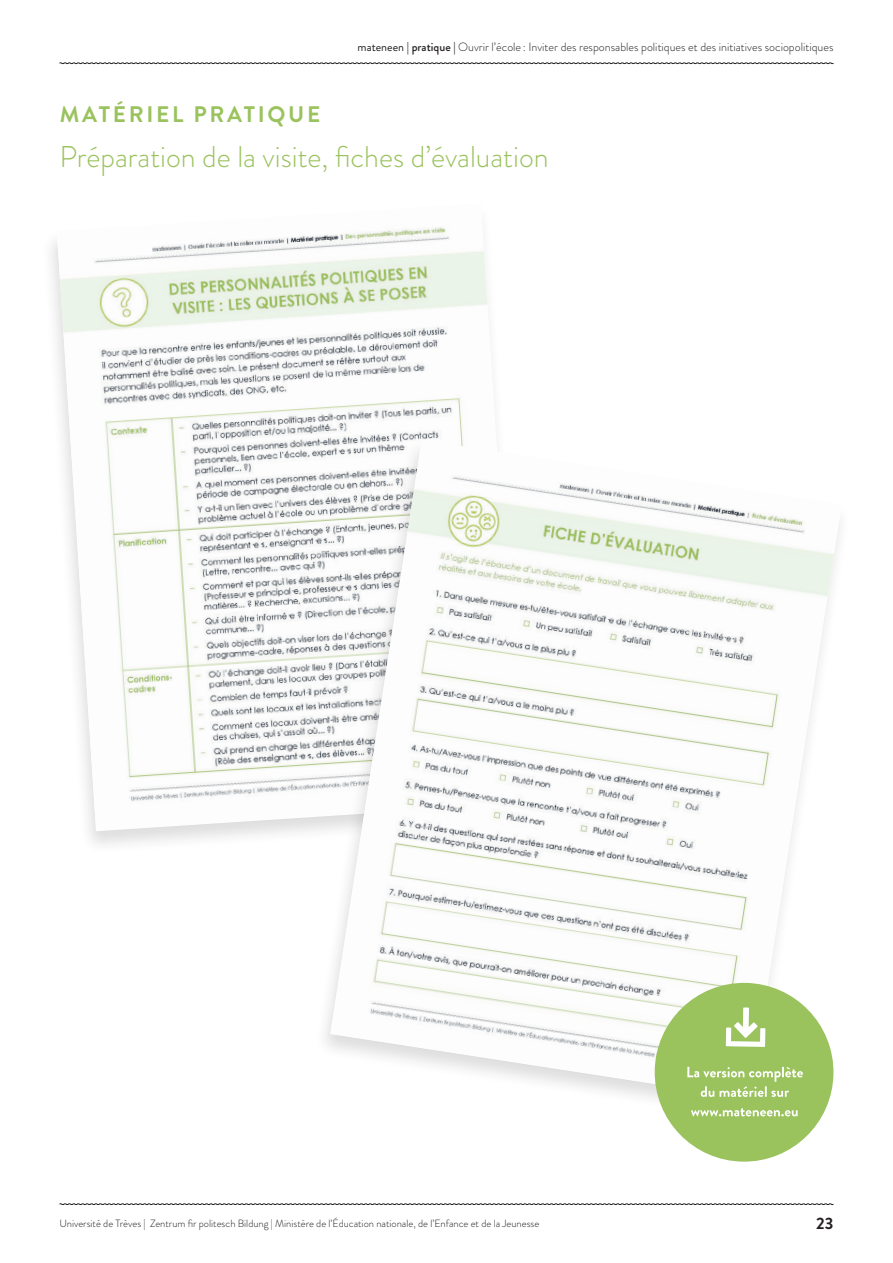
<style>
.page{position:relative;width:893px;height:1263px;background:#fff}
.page>*{position:absolute;margin:0;border:0;box-sizing:border-box;transform-origin:0 0}
.Titel{font:300 30px "Brandon Grotesque";color:#9ac25d}
.Titel-2{font:700 22.5px "Brandon Grotesque";letter-spacing:.12em;color:#9ac25d}
.t1{font:700 16.5px "Brandon Grotesque";color:#231f20}
.t2{font:300 12px "Brandon Grotesque";color:#231f20}
.t3{font:300 10.5px "Brandon Grotesque";color:#231f20}
.s1{font-weight:400}
.s2{font-weight:500}
</style>
<div class="page">
<svg style="left:59px;top:1203px;width:775px;height:2px;background:#868384"></svg>
<div style="left:41px;top:201px;width:489px;height:654px;background:#231f20;opacity:.15"></div>
<img style="left:57px;top:204px;width:463px;height:627px">
<div style="left:314px;top:438px;width:537px;height:684px;background:#231f20;opacity:.15"></div>
<img style="left:330px;top:440px;width:512px;height:658px">
<svg style="left:654px;top:982px;width:180px;height:180px"></svg>
<svg style="left:59px;top:62px;width:775px;height:2px;background:#878586"></svg>
<p class="t2" style="left:358px;top:39px;width:477px"><span class="s1">mateneen</span> <span class="s2">| pratique |</span> Ouvrir l’école : Inviter des responsables politiques et des initiatives sociopolitiques</p>
<p class="Titel-2" style="left:60px;top:99px;width:262px">MATÉRIEL PRATIQUE</p>
<p class="Titel" style="left:60px;top:136px;width:491px">Préparation de la visite, fiches d’évaluation</p>
<p class="t3" style="left:60px;top:1216px;width:481px">Université de Trèves | Zentrum fir politesch Bildung | Ministère de l’Éducation nationale, de l’Enfance et de la Jeunesse</p>
<h3 class="t1" style="left:816px;top:1212px;width:19px">23</h3>
</div>
